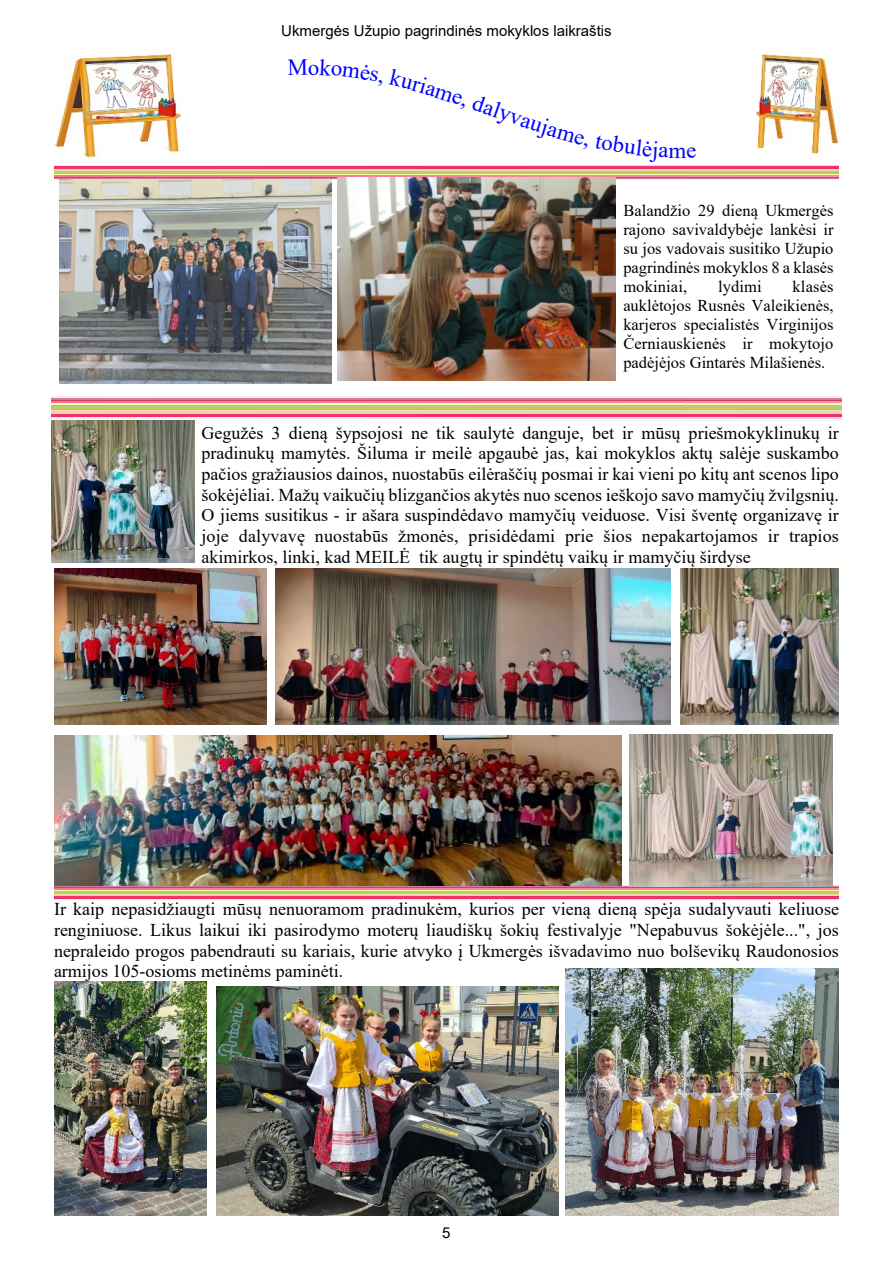
<style>
.page{position:relative;width:893px;height:1263px;background:#fff}
.page>*{position:absolute;margin:0;border:0;box-sizing:border-box;transform-origin:0 0}
.t1{font:22.95px "Times New Roman";color:#00f}
.t2{font:18px/20.7px "Times New Roman";color:#000;text-align:justify}
.t3{font:16.5px/18.9px "Times New Roman";color:#000;text-align:justify}
.t4{font:15px "Arial";color:#000}
</style>
<div class="page">
<img style="left:757px;top:54px;width:82px;height:103px">
<img style="left:54px;top:54px;width:127px;height:104px">
<img style="left:54px;top:165px;width:785px;height:14px">
<img style="left:54px;top:885px;width:785px;height:15px">
<img style="left:51px;top:397px;width:791px;height:22px">
<img style="left:59px;top:179px;width:273px;height:205px">
<img style="left:338px;top:178px;width:278px;height:203px">
<img style="left:51px;top:420px;width:143px;height:142px">
<img style="left:54px;top:569px;width:212px;height:155px">
<img style="left:275px;top:569px;width:396px;height:156px">
<img style="left:54px;top:736px;width:568px;height:149px">
<img style="left:680px;top:569px;width:159px;height:156px">
<img style="left:629px;top:734px;width:203px;height:153px">
<img style="left:54px;top:982px;width:153px;height:233px">
<img style="left:216px;top:987px;width:342px;height:228px">
<img style="left:566px;top:968px;width:273px;height:247px">
<p class="t4" style="left:281px;top:25px;width:332px">Ukmergės Užupio pagrindinės mokyklos laikraštis</p>
<p class="t1" style="left:456px;top:87px;width:84px;rotate:19deg">e, dalyva</p>
<p class="t1" style="left:668px;top:142px;width:19px">m</p>
<p class="t3" style="left:623px;top:203px;width:212px">Balandžio 29 dieną Ukmergės rajono savivaldybėje lankėsi ir su jos vadovais susitiko Užupio pagrindinės mokyklos 8 a klasės mokiniai,</p>
<p class="t3" style="left:623px;top:278px;width:212px;text-indent:169px">klasės auklėtojos Rusnės Valeikienės, karjeros specialistės Virginijos Černiauskienės ir mokytojo padėjėjos Gintarės Milašienės.</p>
<p class="t3" style="left:718px;top:278px;width:45px">lydimi</p>
<p class="t2" style="left:201px;top:424px;width:639px">Gegužės 3 dieną šypsojosi ne tik saulytė danguje, bet ir mūsų priešmokyklinukų ir pradinukų mamytės. Šiluma ir meilė apgaubė jas, kai mokyklos aktų salėje suskambo pačios gražiausios dainos, nuostabūs eilėraščių posmai ir kai vieni po kitų ant scenos lipo šokėjėliai. Mažų vaikučių blizgančios akytės nuo scenos ieškojo savo mamyčių žvilgsnių.<br>O jiems susitikus - ir ašara suspindėdavo mamyčių veiduose. Visi šventę organizavę ir joje dalyvavę nuostabūs žmonės, prisidėdami prie šios nepakartojamos ir trapios akimirkos, linki, kad MEILĖ tik augtų ir spindėtų vaikų ir mamyčių širdyse</p>
<p class="t2" style="left:54px;top:900px;width:786px">Ir kaip nepasidžiaugti mūsų nenuoramom pradinukėm, kurios per vieną dieną spėja sudalyvauti keliuose renginiuose. Likus laikui iki pasirodymo moterų liaudiškų šokių festivalyje "Nepabuvus šokėjėle...", jos nepraleido progos pabendrauti su kariais, kurie atvyko į Ukmergės išvadavimo nuo bolševikų Raudonosios armijos 105-osioms metinėms paminėti.</p>
<p class="t4" style="left:442px;top:1227px;width:10px">5</p>
</div>
